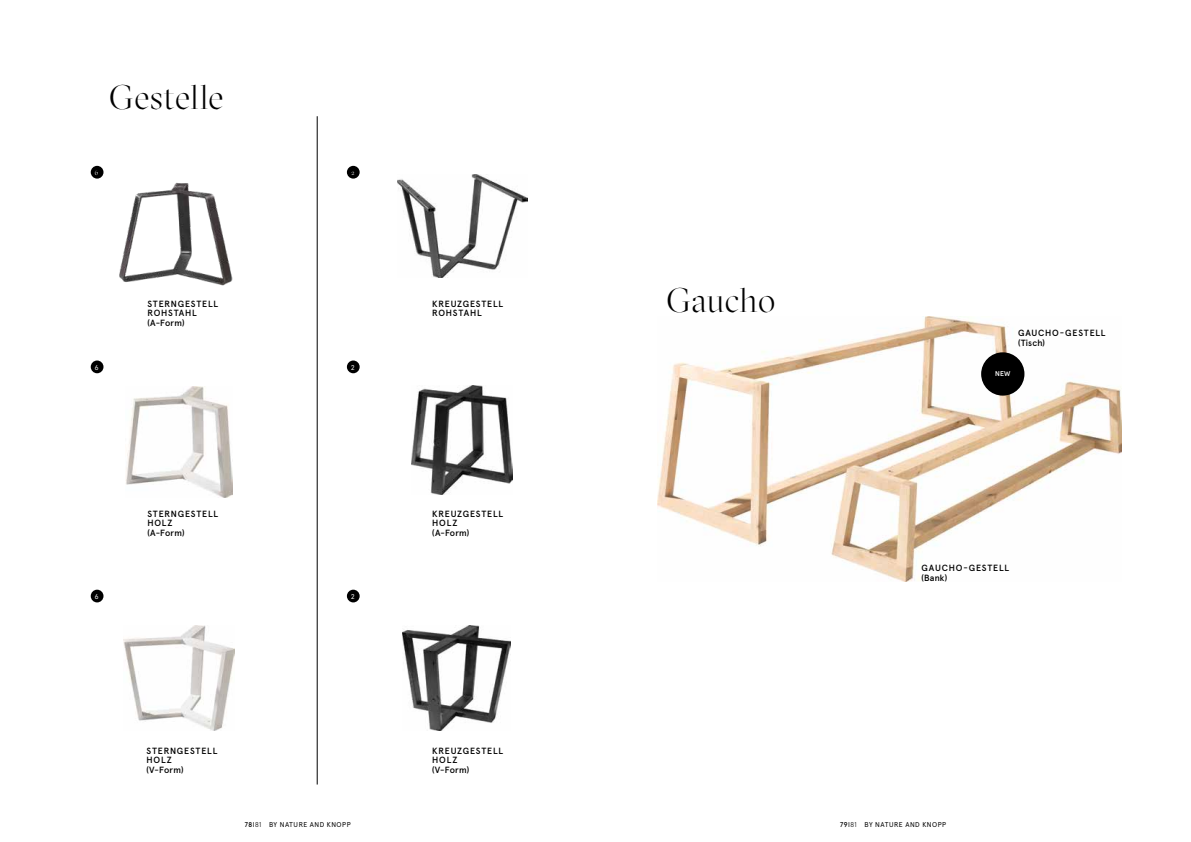
<style>
.page{position:relative;width:1191px;height:842px;background:#fff}
.page>*{position:absolute;margin:0;border:0;box-sizing:border-box;transform-origin:0 0}
.t1{font:300 34px "GT Sectra Display";letter-spacing:.01em;color:#000}
.t2{font:500 9px/9px "Apercu";letter-spacing:.08em;color:#000}
.t3{font:7px "Apercu";letter-spacing:.075em;color:#000}
.t4{font:7px "Apercu";color:#fff}
.t5{font:500 7px "Apercu";color:#fff}
.t6{font:300 7px "GT Sectra Display";color:#fff}
.s1{font-weight:500}
.s2{font-weight:300}
</style>
<div class="page">
<img style="left:397px;top:175px;width:131px;height:102px">
<img style="left:411px;top:386px;width:101px;height:108px">
<img style="left:403px;top:625px;width:107px;height:106px">
<img style="left:90px;top:165px;width:143px;height:121px">
<img style="left:658px;top:316px;width:463px;height:266px">
<img style="left:126px;top:387px;width:106px;height:111px">
<img style="left:123px;top:625px;width:112px;height:106px">
<div style="left:347px;top:166px;width:13px;height:13px;background:#000;border-radius:50%"></div>
<div style="left:91px;top:590px;width:12px;height:12px;background:#000;border-radius:50%"></div>
<div style="left:347px;top:590px;width:13px;height:12px;background:#000;border-radius:50%"></div>
<hr style="left:317px;top:116px;width:1px;height:668px;background:#000">
<div style="left:91px;top:360px;width:12px;height:13px;background:#000;border-radius:50%"></div>
<div style="left:347px;top:360px;width:13px;height:13px;background:#000;border-radius:50%"></div>
<div style="left:91px;top:166px;width:12px;height:13px;background:#000;border-radius:50%"></div>
<div style="left:981px;top:352px;width:43px;height:44px;background:#000;border-radius:50%"></div>
<h1 class="t1" style="left:109px;top:78px;width:116px">Gestelle</h1>
<p class="t6" style="left:95px;top:168px;width:5px">6</p>
<p class="t2" style="left:147px;top:299px;width:72px">STERNGESTELL<br>ROHSTAHL</p>
<p class="t2" style="left:147px;top:318px;width:39px">(A-Form)</p>
<p class="t6" style="left:351px;top:168px;width:4px">2</p>
<p class="t4" style="left:95px;top:362px;width:5px">6</p>
<p class="t4" style="left:351px;top:362px;width:5px">2</p>
<p class="t2" style="left:147px;top:509px;width:72px">STERNGESTELL<br>HOLZ</p>
<p class="t2" style="left:147px;top:528px;width:39px">(A-Form)</p>
<p class="t4" style="left:95px;top:591px;width:5px">6</p>
<p class="t4" style="left:351px;top:591px;width:5px">2</p>
<p class="t2" style="left:432px;top:299px;width:73px">KREUZGESTELL<br>ROHSTAHL</p>
<p class="t2" style="left:432px;top:509px;width:73px">KREUZGESTELL<br>HOLZ</p>
<p class="t2" style="left:432px;top:528px;width:39px">(A-Form)</p>
<h1 class="t1" style="left:666px;top:280px;width:110px">Gaucho</h1>
<p class="t2" style="left:1018px;top:327px;width:89px;line-height:10px">GAUCHO-GESTELL (Tisch)</p>
<p class="t5" style="left:995px;top:368px;width:17px">NEW</p>
<p class="t2" style="left:921px;top:562px;width:89px;line-height:10px">GAUCHO-GESTELL (Bank)</p>
<p class="t2" style="left:147px;top:746px;width:72px">STERNGESTELL<br>HOLZ</p>
<p class="t2" style="left:147px;top:765px;width:38px">(V-Form)</p>
<p class="t2" style="left:432px;top:746px;width:73px">KREUZGESTELL<br>HOLZ</p>
<p class="t2" style="left:432px;top:765px;width:38px">(V-Form)</p>
<p class="t3" style="left:245px;top:819px;width:108px"><span class="s1">78</span>I<span class="s2">81</span> BY NATURE AND KNOPP</p>
<p class="t3" style="left:840px;top:819px;width:108px"><span class="s1">79</span>I<span class="s2">81</span> BY NATURE AND KNOPP</p>
</div>
